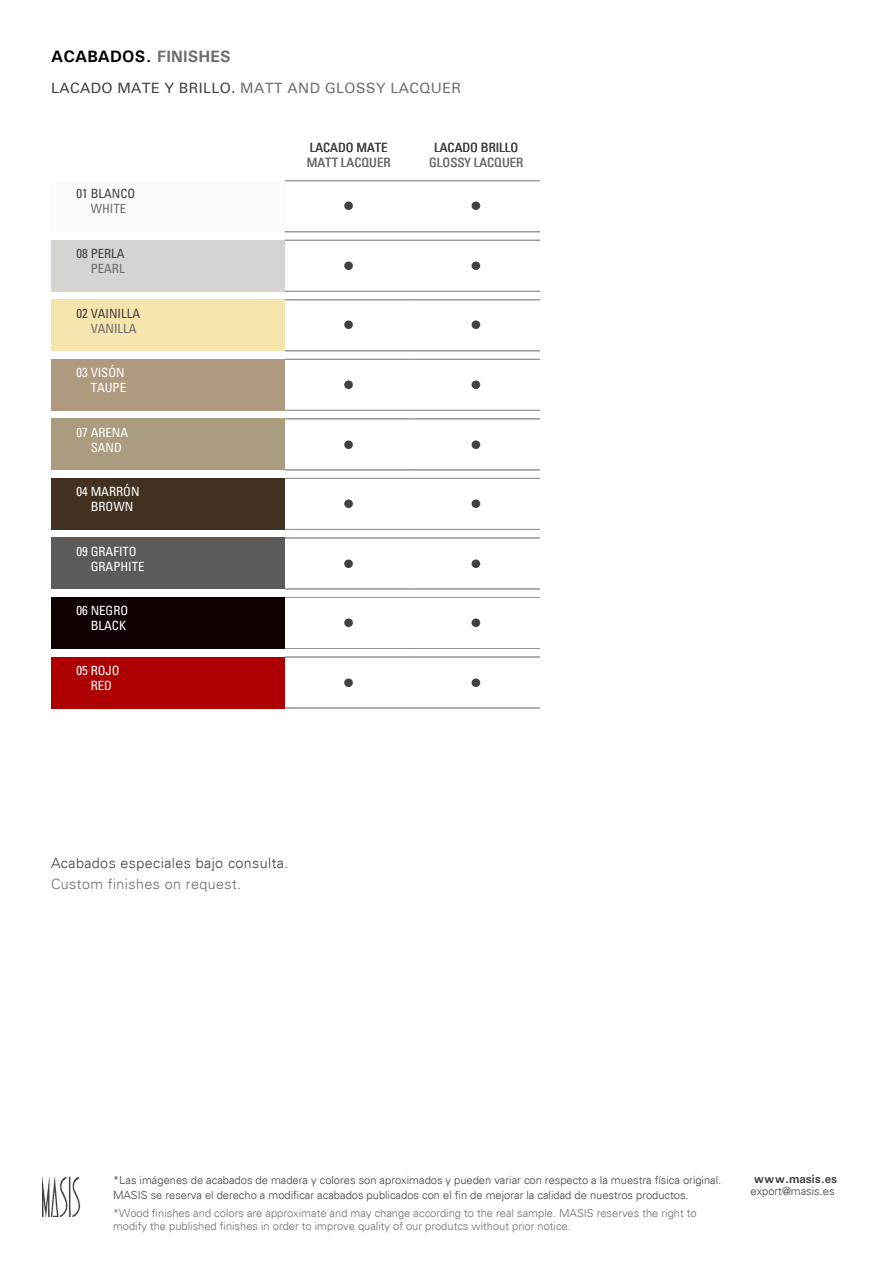
<style>
.page{position:relative;width:893px;height:1263px;background:#fff}
.page>*{position:absolute;margin:0;border:0;box-sizing:border-box;transform-origin:0 0}
.t1{font:300 22.5px "Univers";color:#414042}
.t2{font:700 16.5px "Univers";letter-spacing:.01em;color:#000}
.t3{font:14.25px "Univers";letter-spacing:.03em;color:#6d6e71}
.t4{font:300 14.25px "Univers";letter-spacing:.03em;color:#414042}
.t5{font:300 14.25px "Univers";letter-spacing:.03em;color:#6d6e71}
.t6{font:condensed 12.75px/15px "Univers";color:#fff}
.t7{font:condensed 12.75px "Univers";color:#414042}
.t8{font:condensed 12.75px "Univers";color:#6d6e71}
.t9{font:700 12px "Univers";color:#414042}
.t10{font:300 11.1px/15px "Univers";color:#414042}
.t11{font:300 11.1px/13.4px "Univers";color:#6d6e71}
.s1{color:#6d6e71}
.s2{color:#414042}
</style>
<div class="page">
<img style="left:42px;top:1176px;width:39px;height:41px">
<div style="left:51px;top:181px;width:233px;height:51px;background:#fbfbfb"></div>
<div style="left:51px;top:300px;width:234px;height:51px;background:#f5e4ac"></div>
<div style="left:51px;top:240px;width:234px;height:51px;background:#d6d4d1"></div>
<div style="left:51px;top:419px;width:234px;height:51px;background:#a99c7f"></div>
<div style="left:51px;top:538px;width:234px;height:51px;background:#5d5b59"></div>
<div style="left:51px;top:359px;width:234px;height:51px;background:#af9a80"></div>
<div style="left:51px;top:597px;width:234px;height:51px;background:#100000"></div>
<div style="left:51px;top:657px;width:234px;height:51px;background:#ae0001"></div>
<div style="left:51px;top:478px;width:234px;height:51px;background:#423121"></div>
<hr style="left:285px;top:240px;width:127px;height:1px;background:#939598">
<hr style="left:412px;top:240px;width:128px;height:1px;background:#939598">
<hr style="left:285px;top:291px;width:127px;height:1px;background:#939598">
<hr style="left:412px;top:291px;width:128px;height:1px;background:#939598">
<hr style="left:285px;top:299px;width:127px;height:1px;background:#939598">
<hr style="left:412px;top:299px;width:128px;height:1px;background:#939598">
<hr style="left:285px;top:350px;width:127px;height:1px;background:#939598">
<hr style="left:412px;top:350px;width:128px;height:1px;background:#939598">
<hr style="left:285px;top:359px;width:127px;height:1px;background:#939598">
<hr style="left:412px;top:359px;width:128px;height:1px;background:#939598">
<hr style="left:285px;top:410px;width:127px;height:1px;background:#939598">
<hr style="left:412px;top:410px;width:128px;height:1px;background:#939598">
<hr style="left:285px;top:418px;width:127px;height:1px;background:#939598">
<hr style="left:412px;top:418px;width:128px;height:1px;background:#939598">
<hr style="left:285px;top:469px;width:127px;height:1px;background:#939598">
<hr style="left:412px;top:469px;width:128px;height:1px;background:#939598">
<hr style="left:285px;top:478px;width:127px;height:1px;background:#939598">
<hr style="left:412px;top:478px;width:128px;height:1px;background:#939598">
<hr style="left:285px;top:529px;width:127px;height:1px;background:#939598">
<hr style="left:412px;top:529px;width:128px;height:1px;background:#939598">
<hr style="left:285px;top:537px;width:127px;height:1px;background:#939598">
<hr style="left:412px;top:537px;width:128px;height:1px;background:#939598">
<hr style="left:285px;top:589px;width:127px;height:1px;background:#939598">
<hr style="left:412px;top:589px;width:128px;height:1px;background:#939598">
<hr style="left:285px;top:597px;width:127px;height:1px;background:#939598">
<hr style="left:412px;top:597px;width:128px;height:1px;background:#939598">
<hr style="left:285px;top:648px;width:127px;height:1px;background:#939598">
<hr style="left:412px;top:648px;width:128px;height:1px;background:#939598">
<hr style="left:285px;top:657px;width:127px;height:1px;background:#939598">
<hr style="left:412px;top:657px;width:128px;height:1px;background:#939598">
<hr style="left:285px;top:708px;width:127px;height:1px;background:#939598">
<hr style="left:412px;top:708px;width:128px;height:1px;background:#939598">
<hr style="left:285px;top:180px;width:127px;height:1px;background:#939598">
<hr style="left:412px;top:180px;width:128px;height:1px;background:#939598">
<hr style="left:285px;top:231px;width:127px;height:1px;background:#939598">
<hr style="left:412px;top:231px;width:128px;height:1px;background:#939598">
<h2 class="t2" style="left:51px;top:46px;width:181px">ACABADOS. <span class="s1">FINISHES</span></h2>
<p class="t3" style="left:51px;top:80px;width:411px"><span class="s2">LACADO MATE Y BRILLO.</span> MATT AND GLOSSY LACQUER</p>
<p class="t7" style="left:310px;top:139px;width:79px">LACADO MATE</p>
<p class="t8" style="left:307px;top:154px;width:85px">MATT LACQUER</p>
<p class="t7" style="left:434px;top:139px;width:86px">LACADO BRILLO</p>
<p class="t8" style="left:429px;top:154px;width:96px">GLOSSY LACQUER</p>
<p class="t7" style="left:77px;top:186px;width:60px">01 BLANCO</p>
<p class="t8" style="left:91px;top:201px;width:37px">WHITE</p>
<h1 class="t1" style="left:343px;top:193px;width:13px">•</h1>
<h1 class="t1" style="left:471px;top:193px;width:13px">•</h1>
<p class="t7" style="left:77px;top:245px;width:50px">08 PERLA</p>
<p class="t8" style="left:91px;top:260px;width:36px">PEARL</p>
<h1 class="t1" style="left:343px;top:252px;width:13px">•</h1>
<h1 class="t1" style="left:471px;top:252px;width:13px">•</h1>
<p class="t7" style="left:77px;top:305px;width:65px">02 VAINILLA</p>
<p class="t8" style="left:91px;top:320px;width:48px">VANILLA</p>
<h1 class="t1" style="left:343px;top:312px;width:13px">•</h1>
<h1 class="t1" style="left:471px;top:312px;width:13px">•</h1>
<p class="t6" style="left:77px;top:365px;width:51px;text-align:right">03 VISÓN<br>TAUPE</p>
<p class="t7" style="left:82px;top:245px;width:7px">7</p>
<h1 class="t1" style="left:343px;top:371px;width:13px">•</h1>
<h1 class="t1" style="left:471px;top:371px;width:13px">•</h1>
<p class="t6" style="left:91px;top:424px;width:39px;text-indent:-14px">07 ARENA<br>SAND</p>
<p class="t6" style="left:77px;top:424px;width:13px">10</p>
<p class="t6" style="left:91px;top:484px;width:50px;text-indent:-14px">04 MARRÓN<br>BROWN</p>
<p class="t6" style="left:91px;top:543px;width:55px;text-indent:-14px">09 GRAFITO<br>GRAPHITE</p>
<p class="t6" style="left:77px;top:603px;width:53px;text-align:right">06 NEGRO<br>BLACK</p>
<p class="t6" style="left:77px;top:662px;width:45px;text-align:center">05 ROJO<br>RED</p>
<h1 class="t1" style="left:343px;top:431px;width:13px">•</h1>
<h1 class="t1" style="left:471px;top:431px;width:13px">•</h1>
<h1 class="t1" style="left:343px;top:490px;width:13px">•</h1>
<h1 class="t1" style="left:471px;top:490px;width:13px">•</h1>
<h1 class="t1" style="left:343px;top:550px;width:13px">•</h1>
<h1 class="t1" style="left:471px;top:550px;width:13px">•</h1>
<h1 class="t1" style="left:343px;top:610px;width:13px">•</h1>
<h1 class="t1" style="left:471px;top:610px;width:13px">•</h1>
<h1 class="t1" style="left:343px;top:669px;width:13px">•</h1>
<h1 class="t1" style="left:471px;top:669px;width:13px">•</h1>
<p class="t4" style="left:51px;top:854px;width:239px">Acabados especiales bajo consulta.</p>
<p class="t5" style="left:51px;top:875px;width:192px">Custom finishes on request.</p>
<p class="t10" style="left:113px;top:1173px;width:610px">*Las imágenes de acabados de madera y colores son aproximados y pueden variar con respecto a la muestra física original.<br>MASIS se reserva el derecho a modificar acabados publicados con el fin de mejorar la calidad de nuestros productos.</p>
<p class="t11" style="left:113px;top:1206px;width:585px">*Wood finishes and colors are approximate and may change according to the real sample. MASIS reserves the right to modify the published finishes in order to improve quality of our produtcs without prior notice.</p>
<p class="t9" style="left:754px;top:1171px;width:85px">www.masis.es</p>
<p class="t10" style="left:750px;top:1183px;width:86px">export@masis.es</p>
</div>
